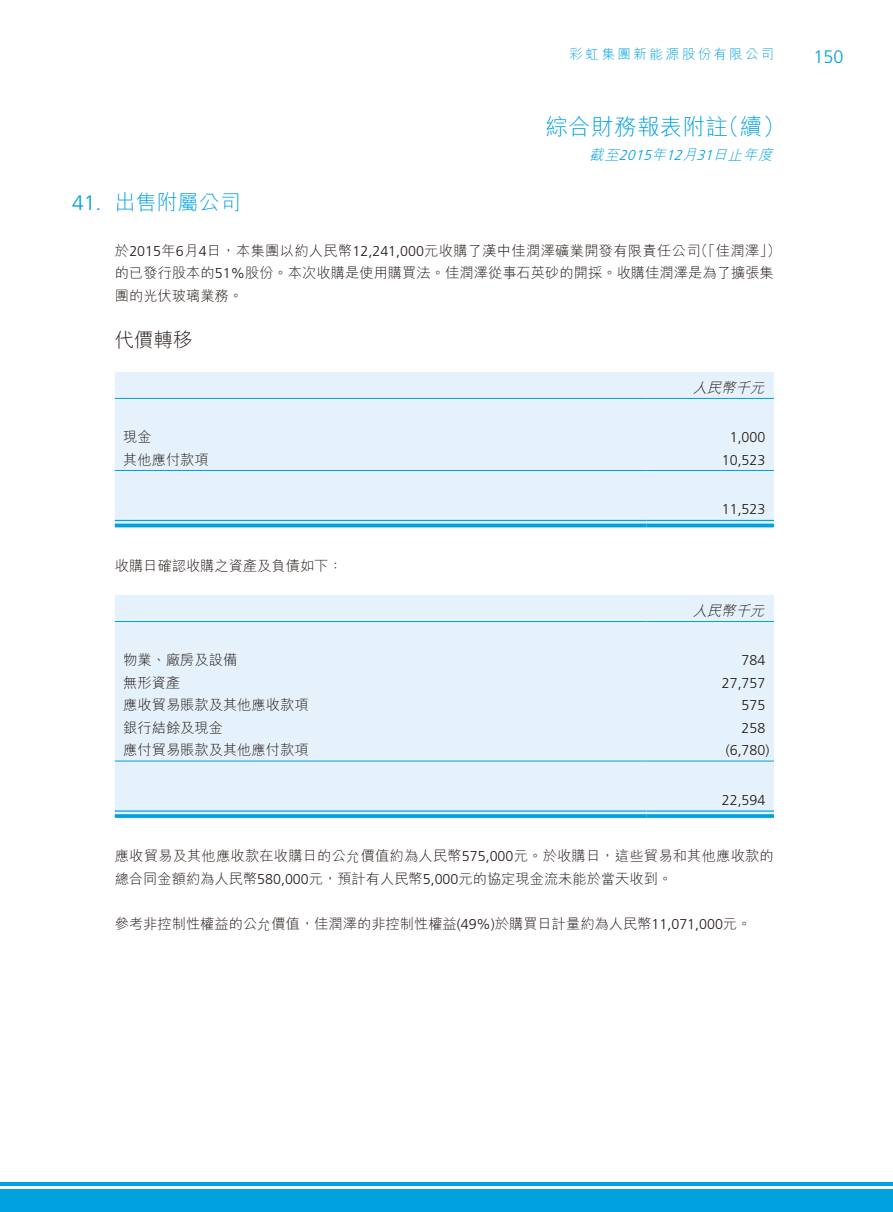
<style>
.page{position:relative;width:893px;height:1212px;background:#fff}
.page>*{position:absolute;margin:0;border:0;box-sizing:border-box;transform-origin:0 0}
.t1{font:300 22.5px "M Hei HK";letter-spacing:.015em;color:#00a1e0}
.t2{font:300 21px "M Hei HK";color:#00a1e0}
.t3{font:300 21px "Frutiger LT Std";color:#00a1e0}
.t4{font:300 19.5px "M Hei HK";color:#231916}
.t5{font:300 18px "Frutiger LT Std";color:#00a1e0}
.t6{font:300 14.25px/22.5px "M Hei HK";color:#231916}
.t7{font:300 14.25px "Frutiger LT Std";color:#231916}
.t8{font:italic 300 14.25px "M Hei HK";color:#231916}
.t9{font:italic 300 14.25px "M Hei HK";color:#00a1e0}
.t10{font:italic 300 14.25px "Frutiger LT Std";color:#00a1e0}
.t11{font:300 13.5px "M Hei HK";letter-spacing:.18em;color:#00a1e0}
.s1{font-family:"Frutiger LT Std"}
</style>
<div class="page">
<div style="left:0;top:1189px;width:893px;height:23px;background:#00a1e0"></div>
<hr style="left:0;top:1182px;width:893px;height:3px;background:#00a1e0">
<div style="left:115px;top:372px;width:659px;height:152px;background:#e6f2fb"></div>
<hr style="left:115px;top:398px;width:531px;height:1px;background:#00a1e0">
<hr style="left:646px;top:398px;width:128px;height:1px;background:#00a1e0">
<hr style="left:115px;top:470px;width:531px;height:1px;background:#00a1e0">
<hr style="left:646px;top:470px;width:128px;height:1px;background:#00a1e0">
<hr style="left:115px;top:520px;width:531px;height:1px;background:#00a1e0">
<hr style="left:115px;top:524px;width:531px;height:3px;background:#00a1e0">
<hr style="left:646px;top:520px;width:128px;height:1px;background:#00a1e0">
<hr style="left:646px;top:524px;width:128px;height:3px;background:#00a1e0">
<div style="left:115px;top:595px;width:659px;height:219px;background:#e6f2fb"></div>
<hr style="left:115px;top:621px;width:531px;height:1px;background:#00a1e0">
<hr style="left:646px;top:621px;width:128px;height:1px;background:#00a1e0">
<hr style="left:115px;top:761px;width:531px;height:1px;background:#00a1e0">
<hr style="left:646px;top:761px;width:128px;height:1px;background:#00a1e0">
<hr style="left:115px;top:810px;width:531px;height:2px;background:#00a1e0">
<svg style="left:115px;top:814px;width:531px;height:4px;background:#0da5e1"></svg>
<hr style="left:646px;top:810px;width:128px;height:2px;background:#00a1e0">
<svg style="left:646px;top:814px;width:128px;height:4px"></svg>
<p class="t11" style="left:570px;top:47px;width:206px">彩虹集團新能源股份有限公司</p>
<h2 class="t3" style="left:72px;top:191px;width:31px">41.</h2>
<h1 class="t1" style="left:717px;top:115px;width:70px">（續(</h1>
<h1 class="t1" style="left:546px;top:115px;width:184px">綜合財務報表附註</h1>
<h2 class="t2" style="left:115px;top:192px;width:127px">出售附屬公司</h2>
<p class="t9" style="left:713px;top:148px;width:65px">日止年度</p>
<p class="t9" style="left:651px;top:148px;width:20px">年</p>
<p class="t9" style="left:589px;top:148px;width:35px">截至</p>
<p class="t9" style="left:682px;top:148px;width:20px">月</p>
<p class="t10" style="left:619px;top:147px;width:38px">2015</p>
<p class="t10" style="left:666px;top:147px;width:22px">12</p>
<p class="t10" style="left:696px;top:147px;width:22px">31</p>
<p class="t6" style="left:694px;top:239px;width:89px">（「佳潤澤 (「</p>
<p class="t6" style="left:115px;top:239px;width:661px">於<span class="s1">2015</span>年月<span class="s1">6</span> 日<span class="s1">4</span> ，本集團以約人民幣<span class="s1">12,241,000</span>元收購了漢中佳潤澤礦業開發有限責任公司<br>的已發行股本的<span class="s1">51%</span>股份。本次收購是使用購買法。佳潤澤從事石英砂的開採。收購佳潤澤是為了擴張集團的光伏玻璃業務。</p>
<h3 class="t4" style="left:115px;top:330px;width:79px">代價轉移</h3>
<p class="t8" style="left:693px;top:380px;width:77px">人民幣千元</p>
<p class="t7" style="left:730px;top:429px;width:37px">1,000</p>
<p class="t6" style="left:123px;top:425px;width:30px">現金</p>
<p class="t6" style="left:123px;top:448px;width:87px">其他應付款項</p>
<p class="t7" style="left:722px;top:451px;width:45px">10,523</p>
<p class="t7" style="left:722px;top:501px;width:45px">11,523</p>
<p class="t6" style="left:115px;top:554px;width:229px">收購日確認收購之資產及負債如下：</p>
<p class="t6" style="left:123px;top:648px;width:115px">物業、廠房及設備</p>
<p class="t6" style="left:123px;top:671px;width:58px">無形資產</p>
<p class="t6" style="left:123px;top:693px;width:187px">應收貿易賬款及其他應收款項</p>
<p class="t6" style="left:123px;top:716px;width:101px">銀行結餘及現金</p>
<p class="t6" style="left:123px;top:738px;width:187px">應付貿易賬款及其他應付款項</p>
<p class="t8" style="left:693px;top:603px;width:77px">人民幣千元</p>
<p class="t7" style="left:742px;top:652px;width:25px">784</p>
<p class="t7" style="left:722px;top:675px;width:45px">27,757</p>
<p class="t7" style="left:742px;top:697px;width:25px">575</p>
<p class="t7" style="left:742px;top:720px;width:25px">258</p>
<p class="t7" style="left:726px;top:742px;width:45px">)6,780(</p>
<p class="t7" style="left:722px;top:792px;width:45px">22,594</p>
<p class="t6" style="left:115px;top:844px;width:661px">應收貿易及其他應收款在收購日的公允價值約為人民幣<span class="s1">575,000</span>元。於收購日，這些貿易和其他應收款的總合同金額約為人民幣<span class="s1">580,000</span>元，預計有人民幣<span class="s1">5,000</span>元的協定現金流未能於當天收到。</p>
<p class="t6" style="left:115px;top:912px;width:638px">參考非控制性權益的公允價值，佳潤澤的非控制性權益<span class="s1">(49%)</span>於購買日計量約為人民幣<span class="s1">11,071,000</span>元。</p>
<p class="t5" style="left:813px;top:46px;width:32px">150</p>
</div>
